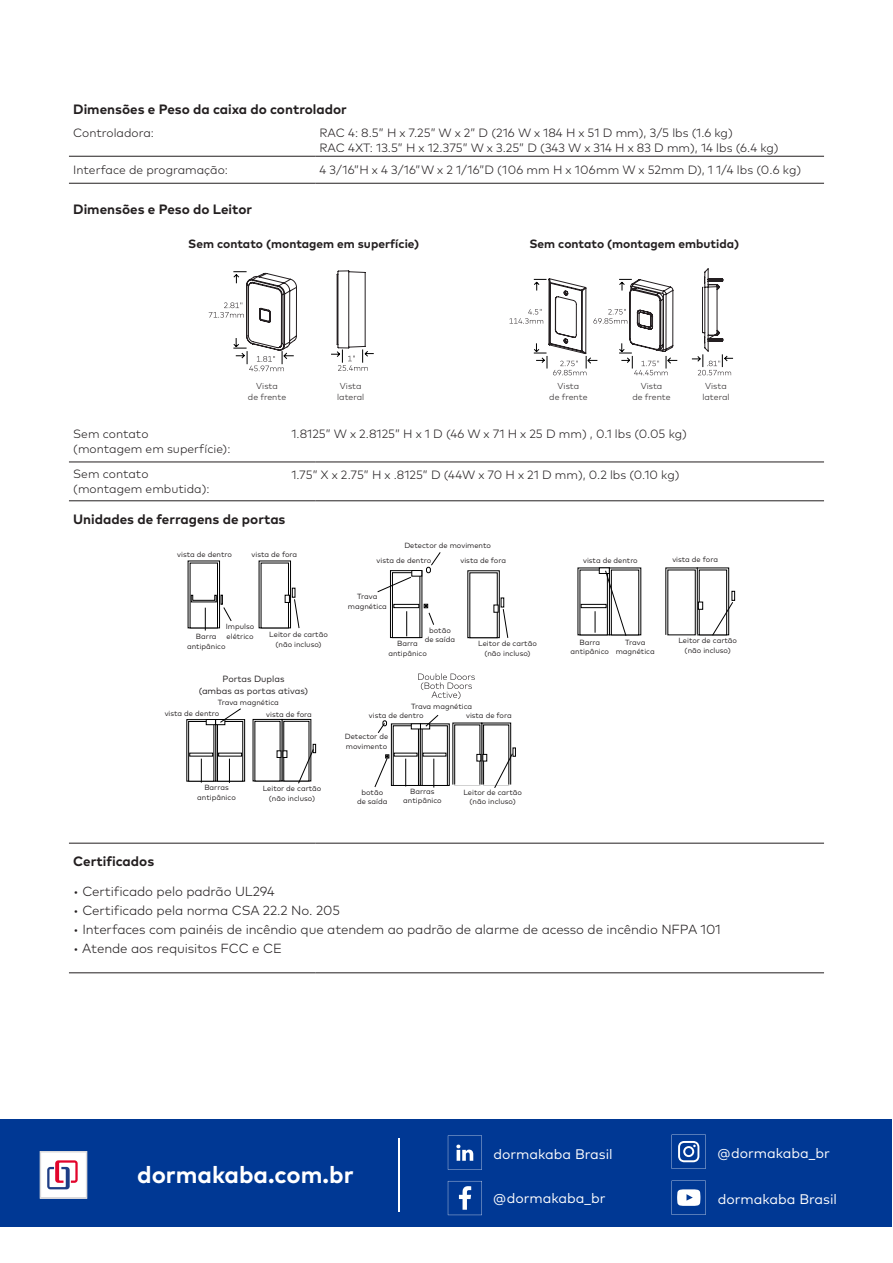
<style>
.page{position:relative;width:893px;height:1263px;background:#fff}
.page>*{position:absolute;margin:0;border:0;box-sizing:border-box;transform-origin:0 0}
.t1{font:700 23.7px "Mark Pro";color:#fff}
.t2{font:13.95px "Mark Pro";color:#fff}
.t3{font:700 13.5px "Mark Pro";color:#231f20}
.t4{font:300 13.2px "Mark Pro";letter-spacing:-.01em;color:#231f20}
.t5{font:300 12px/15.1px "Mark Pro";color:#231f20}
.t6{font:700 12px "Mark Pro";color:#231f20}
.t7{font:300 12px "Mark Pro";letter-spacing:.02em;color:#231f20}
.t8{font:9px/11.4px "Mark Pro";color:#231f20;text-align:center}
.t9{font:300 8.7px/10.9px "Mark Pro";color:#231f20;text-align:center}
.t10{font:7.5px/9.4px "Mark Pro";color:#231f20;text-align:center}
</style>
<div class="page">
<hr style="left:69px;top:156px;width:246px;height:1px;background:#231f20">
<hr style="left:315px;top:156px;width:509px;height:1px;background:#231f20">
<hr style="left:69px;top:183px;width:246px;height:1px;background:#231f20">
<hr style="left:315px;top:183px;width:509px;height:1px;background:#231f20">
<hr style="left:69px;top:462px;width:246px;height:1px;background:#231f20">
<hr style="left:315px;top:462px;width:509px;height:1px;background:#231f20">
<hr style="left:69px;top:500px;width:246px;height:1px;background:#231f20">
<hr style="left:315px;top:500px;width:509px;height:1px;background:#231f20">
<hr style="left:69px;top:843px;width:246px;height:1px;background:#231f20">
<hr style="left:315px;top:843px;width:509px;height:1px;background:#231f20">
<hr style="left:315px;top:972px;width:509px;height:1px;background:#231f20">
<svg style="left:209px;top:270px;width:165px;height:101px"></svg>
<svg style="left:509px;top:268px;width:224px;height:107px"></svg>
<svg style="left:259px;top:561px;width:32px;height:27px"></svg>
<div style="left:261px;top:563px;width:28px;height:65px;background:#fff;border:1px solid #010101"></div>
<svg style="left:188px;top:561px;width:32px;height:67px"></svg>
<div style="left:190px;top:563px;width:28px;height:65px;background:#fff"></div>
<svg style="left:191px;top:588px;width:108px;height:42px"></svg>
<svg style="left:390px;top:570px;width:32px;height:68px"></svg>
<div style="left:392px;top:572px;width:28px;height:66px;background:#fff;border:1px solid #010101"></div>
<svg style="left:412px;top:570px;width:10px;height:6px"></svg>
<svg style="left:426px;top:552px;width:15px;height:21px"></svg>
<svg style="left:377px;top:577px;width:34px;height:15px"></svg>
<svg style="left:424px;top:604px;width:10px;height:21px"></svg>
<svg style="left:610px;top:568px;width:31px;height:67px"></svg>
<div style="left:611px;top:570px;width:28px;height:65px;background:#fff"></div>
<svg style="left:578px;top:568px;width:32px;height:67px"></svg>
<div style="left:580px;top:570px;width:27px;height:65px;background:#fff"></div>
<svg style="left:599px;top:568px;width:10px;height:6px"></svg>
<svg style="left:581px;top:604px;width:24px;height:4px"></svg>
<svg style="left:595px;top:611px;width:1px;height:22px"></svg>
<div style="left:394px;top:604px;width:25px;height:4px;border:1px solid #010101"></div>
<svg style="left:406px;top:611px;width:1px;height:25px"></svg>
<svg style="left:605px;top:570px;width:21px;height:66px"></svg>
<svg style="left:697px;top:568px;width:32px;height:67px"></svg>
<div style="left:699px;top:570px;width:28px;height:65px;background:#fff"></div>
<div style="left:666px;top:568px;width:31px;height:67px;border:1px solid #010101"></div>
<div style="left:668px;top:570px;width:27px;height:65px;background:#fff"></div>
<svg style="left:698px;top:602px;width:5px;height:7px"></svg>
<svg style="left:468px;top:571px;width:31px;height:67px"></svg>
<div style="left:470px;top:573px;width:27px;height:65px;background:#fff"></div>
<svg style="left:494px;top:598px;width:14px;height:40px"></svg>
<svg style="left:216px;top:719px;width:29px;height:62px"></svg>
<div style="left:217px;top:721px;width:26px;height:60px;background:#fff;border:1px solid #010101"></div>
<svg style="left:187px;top:719px;width:29px;height:62px"></svg>
<div style="left:188px;top:721px;width:26px;height:60px;background:#fff;border:1px solid #010101"></div>
<svg style="left:216px;top:719px;width:9px;height:6px"></svg>
<svg style="left:206px;top:719px;width:10px;height:6px"></svg>
<hr style="left:190px;top:753px;width:23px;height:3px;background:#fff">
<hr style="left:218px;top:753px;width:24px;height:3px;background:#fff">
<svg style="left:201px;top:759px;width:1px;height:23px"></svg>
<svg style="left:282px;top:719px;width:29px;height:25px"></svg>
<div style="left:284px;top:721px;width:25px;height:60px;background:#fff;border:1px solid #010101"></div>
<svg style="left:253px;top:719px;width:29px;height:25px"></svg>
<div style="left:255px;top:721px;width:25px;height:60px;background:#fff;border:1px solid #010101"></div>
<svg style="left:229px;top:744px;width:87px;height:40px"></svg>
<svg style="left:220px;top:708px;width:21px;height:15px"></svg>
<svg style="left:374px;top:715px;width:142px;height:73px"></svg>
<svg style="left:418px;top:673px;width:57px;height:26px"></svg>
<svg style="left:712px;top:591px;width:23px;height:45px"></svg>
<hr style="left:69px;top:972px;width:246px;height:1px;background:#231f20">
<div style="left:0;top:1122px;width:892px;height:105px;background:#003894"></div>
<hr style="left:0;top:1119px;width:892px;height:3px;background:#003894">
<svg style="left:448px;top:1135px;width:34px;height:35px"></svg>
<svg style="left:672px;top:1134px;width:34px;height:35px"></svg>
<svg style="left:672px;top:1181px;width:34px;height:34px"></svg>
<svg style="left:448px;top:1181px;width:34px;height:34px"></svg>
<hr style="left:398px;top:1138px;width:2px;height:73px;background:#fff">
<svg style="left:40px;top:1151px;width:47px;height:47px;background:#e5d5de"></svg>
<h3 class="t3" style="left:73px;top:103px;width:275px">Dimensões e Peso da caixa do controlador</h3>
<h3 class="t5" style="left:73px;top:126px;width:82px">Controladora:</h3>
<h3 class="t5" style="left:319px;top:126px;width:461px">RAC 4: 8.5” H x 7.25” W x 2” D (216 W x 184 H x 51 D mm), 3/5 lbs (1.6 kg)<br>RAC 4XT: 13.5” H x 12.375” W x 3.25” D (343 W x 314 H x 83 D mm), 14 lbs (6.4 kg)</h3>
<h3 class="t5" style="left:73px;top:163px;width:156px">Interface de programação:</h3>
<h3 class="t7" style="left:319px;top:165px;width:483px">4 3/16”H x 4 3/16”W x 2 1/16”D (106 mm H x 106mm W x 52mm D), 1 1/4 lbs (0.6 kg)</h3>
<h3 class="t3" style="left:73px;top:204px;width:180px">Dimensões e Peso do Leitor</h3>
<h3 class="t6" style="left:188px;top:238px;width:232px">Sem contato (montagem em superfície)</h3>
<h3 class="t6" style="left:529px;top:238px;width:211px">Sem contato (montagem embutida)</h3>
<p class="t9" style="left:248px;top:381px;width:40px">Vista<br>de frente</p>
<p class="t9" style="left:549px;top:381px;width:40px">Vista<br>de frente</p>
<p class="t9" style="left:632px;top:381px;width:40px">Vista<br>de frente</p>
<p class="t9" style="left:337px;top:381px;width:29px">Vista lateral</p>
<p class="t9" style="left:702px;top:381px;width:29px">Vista lateral</p>
<h3 class="t5" style="left:73px;top:426px;width:159px">Sem contato<br>(montagem em superfície):</h3>
<h3 class="t5" style="left:291px;top:426px;width:397px">1.8125” W x 2.8125” H x 1 D (46 W x 71 H x 25 D mm) , 0.1 lbs (0.05 kg)</h3>
<h3 class="t5" style="left:291px;top:467px;width:390px">1.75” X x 2.75” H x .8125” D (44W x 70 H x 21 D mm), 0.2 lbs (0.10 kg)</h3>
<h3 class="t3" style="left:73px;top:513px;width:214px">Unidades de ferragens de portas</h3>
<h3 class="t5" style="left:73px;top:466px;width:138px">Sem contato (montagem embutida):</h3>
<p class="t10" style="left:177px;top:550px;width:56px">vista de dentro</p>
<p class="t10" style="left:252px;top:550px;width:47px">vista de fora</p>
<p class="t10" style="left:226px;top:622px;width:30px">Impulso</p>
<p class="t10" style="left:196px;top:632px;width:22px">Barra</p>
<p class="t10" style="left:227px;top:632px;width:29px">elétrico</p>
<p class="t10" style="left:187px;top:642px;width:40px">antipânico</p>
<p class="t10" style="left:269px;top:630px;width:60px">Leitor de cartão (não incluso)</p>
<p class="t8" style="left:199px;top:674px;width:111px">Portas Duplas<br>(ambas as portas ativas)</p>
<p class="t10" style="left:165px;top:698px;width:116px;line-height:11.1px;text-align:left;text-indent:53px">Trava magnética vista de dentro</p>
<p class="t10" style="left:266px;top:710px;width:47px">vista de fora</p>
<p class="t10" style="left:377px;top:539px;width:116px;line-height:14.7px;text-align:left;text-indent:28px">Detector de movimento vista de dentro</p>
<p class="t10" style="left:460px;top:556px;width:47px">vista de fora</p>
<p class="t10" style="left:348px;top:592px;width:40px">Trava magnética</p>
<p class="t10" style="left:425px;top:626px;width:32px">botão de saída</p>
<p class="t10" style="left:388px;top:639px;width:40px">Barra antipânico</p>
<p class="t10" style="left:478px;top:639px;width:60px">Leitor de cartão (não incluso)</p>
<p class="t10" style="left:466px;top:702px;width:47px;text-align:left;text-indent:-55px">Trava magnética<br>vista de fora</p>
<p class="t10" style="left:369px;top:711px;width:56px">vista de dentro</p>
<p class="t10" style="left:345px;top:732px;width:45px;text-align:left">Detector de movimento</p>
<p class="t10" style="left:197px;top:783px;width:40px">Barras antipânico</p>
<p class="t10" style="left:263px;top:784px;width:60px">Leitor de cartão (não incluso)</p>
<p class="t10" style="left:357px;top:788px;width:32px">botão de saída</p>
<p class="t10" style="left:403px;top:787px;width:40px">Barras antipânico</p>
<p class="t10" style="left:463px;top:787px;width:60px">Leitor de cartão (não incluso)</p>
<p class="t10" style="left:583px;top:556px;width:56px">vista de dentro</p>
<p class="t10" style="left:672px;top:555px;width:47px">vista de fora</p>
<p class="t10" style="left:571px;top:638px;width:40px">Barra antipânico</p>
<p class="t10" style="left:678px;top:636px;width:60px">Leitor de cartão (não incluso)</p>
<p class="t10" style="left:616px;top:638px;width:40px">Trava magnética</p>
<h3 class="t3" style="left:73px;top:855px;width:82px">Certificados</h3>
<h3 class="t4" style="left:73px;top:886px;width:203px">• Certificado pelo padrão UL294</h3>
<h3 class="t4" style="left:73px;top:905px;width:268px">• Certificado pela norma CSA 22.2 No. 205</h3>
<h3 class="t4" style="left:73px;top:924px;width:649px">• Interfaces com painéis de incêndio que atendem ao padrão de alarme de acesso de incêndio NFPA 101</h3>
<h3 class="t4" style="left:73px;top:943px;width:210px">• Atende aos requisitos FCC e CE</h3>
<h1 class="t1" style="left:137px;top:1164px;width:218px">dormakaba.com.br</h1>
<h2 class="t2" style="left:493px;top:1147px;width:121px">dormakaba Brasil</h2>
<h2 class="t2" style="left:717px;top:1147px;width:114px">@dormakaba_br</h2>
<h2 class="t2" style="left:493px;top:1192px;width:114px">@dormakaba_br</h2>
<h2 class="t2" style="left:718px;top:1193px;width:121px">dormakaba Brasil</h2>
</div>
